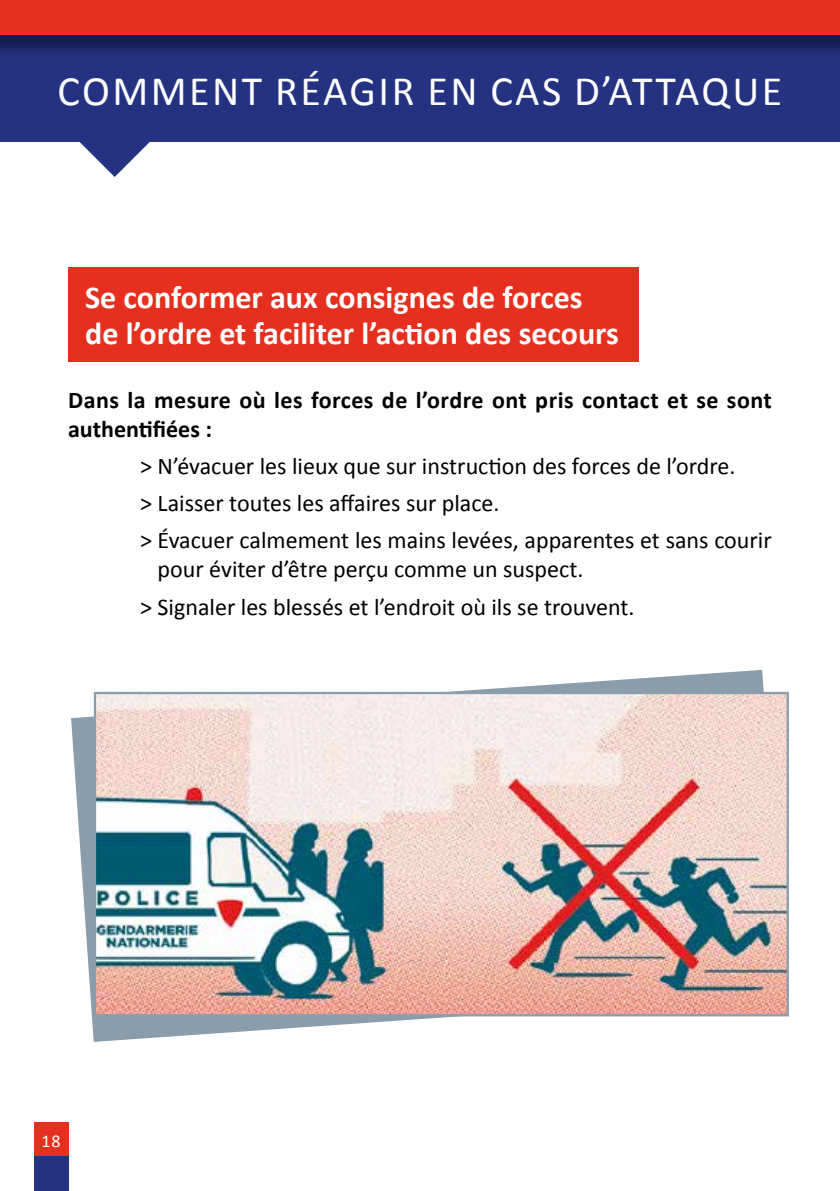
<style>
.page{position:relative;width:840px;height:1191px;background:#fff}
.page>*{position:absolute;margin:0;border:0;box-sizing:border-box;transform-origin:0 0}
.t1{font:42px "Calibri";letter-spacing:.06em;color:#fff}
.t2{font:700 32px/36px "Calibri";color:#fff}
.t3{font:24px/37.2px "Calibri";color:#000}
.t4{font:700 24px/28.8px "Calibri";letter-spacing:.02em;color:#000}
.t5{font:18px "Calibri";color:#fff}
</style>
<div class="page">
<div style="left:0;top:0;width:839px;height:142px;background:#243282"></div>
<div style="left:0;top:0;width:839px;height:59px;background:#000;opacity:.4"></div>
<div style="left:0;top:0;width:839px;height:34px;background:#e6301f"></div>
<svg style="left:79px;top:142px;width:71px;height:35px"></svg>
<div style="left:34px;top:1123px;width:34px;height:34px;background:#e6301f"></div>
<div style="left:34px;top:1157px;width:34px;height:34px;background:#243282"></div>
<div style="left:68px;top:267px;width:570px;height:94px;background:#e6301f"></div>
<svg style="left:71px;top:670px;width:713px;height:372px"></svg>
<img style="left:97px;top:695px;width:688px;height:318px">
<div style="left:94px;top:692px;width:694px;height:324px;border:2px solid #8a9dac"></div>
<h1 class="t1" style="left:58px;top:65px;width:726px">COMMENT RÉAGIR EN CAS D’ATTAQUE</h1>
<h2 class="t2" style="left:85px;top:280px;width:535px">Se conformer aux consignes de forces de l’ordre et faciliter l’action des secours</h2>
<p class="t4" style="left:68px;top:385px;width:705px">Dans la mesure où les forces de l’ordre ont pris contact et se sont authentifiées :</p>
<p class="t3" style="left:140px;top:447px;width:632px">&gt; N’évacuer les lieux que sur instruction des forces de l’ordre.<br>&gt; Laisser toutes les affaires sur place.<br>&gt; Évacuer calmement les mains levées, apparentes et sans courir</p>
<p class="t3" style="left:140px;top:551px;width:495px;text-indent:17px">pour éviter d’être perçu comme un suspect.<br>&gt; Signaler les blessés et l’endroit où ils se trouvent.</p>
<p class="t5" style="left:41px;top:1129px;width:21px">18</p>
</div>
